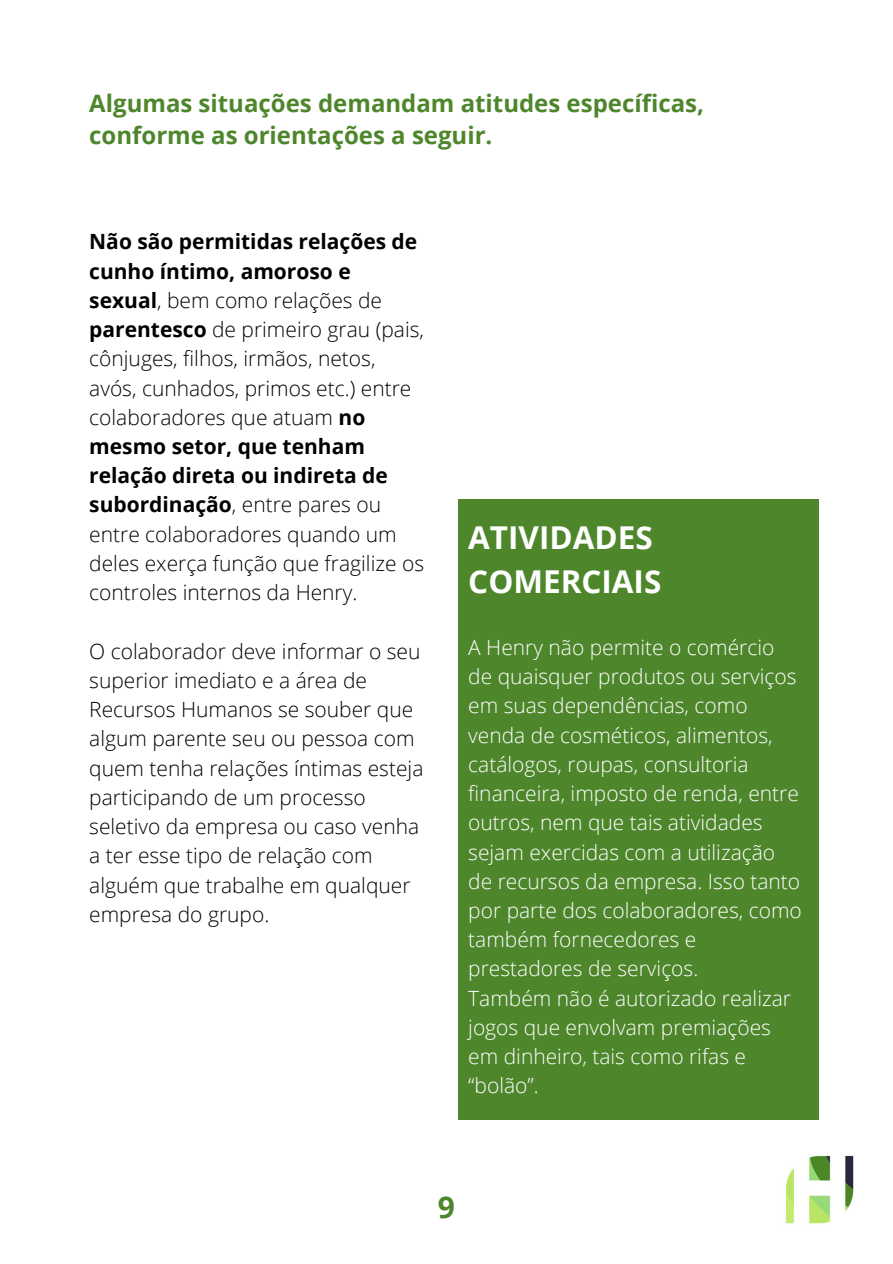
<style>
.page{position:relative;width:893px;height:1264px;background:#fff}
.page>*{position:absolute;margin:0;border:0;box-sizing:border-box;transform-origin:0 0}
.t1{font:700 31.5px/43.8px "Open Sans";color:#fff}
.t2{font:700 30px "Open Sans";color:#4e862c}
.t3{font:700 24px/32.5px "Open Sans";color:#4e862c}
.t4{font:300 21px/29.2px "Open Sans";color:#000}
.t5{font:300 21px/29.2px "Open Sans";color:#fff}
.s1{font-weight:700}
</style>
<div class="page">
<img style="left:785px;top:1155px;width:69px;height:69px">
<div style="left:458px;top:499px;width:361px;height:620px;background:#4e862c"></div>
<p class="t3" style="left:89px;top:86px;width:616px">Algumas situações demandam atitudes específicas, conforme as orientações a seguir.</p>
<p class="t4" style="left:89px;top:226px;width:336px"><span class="s1">Não são permitidas relações de cunho íntimo, amoroso e sexual</span>, bem como relações de <span class="s1">parentesco</span> de primeiro grau (pais, cônjuges, filhos, irmãos, netos, avós, cunhados, primos etc.) entre colaboradores que atuam <span class="s1">no mesmo setor, que tenham relação direta ou indireta de subordinação</span>, entre pares ou entre colaboradores quando um deles exerça função que fragilize os controles internos da Henry.</p>
<p class="t4" style="left:89px;top:636px;width:336px">O colaborador deve informar o seu superior imediato e a área de<br>Recursos Humanos se souber que algum parente seu ou pessoa com quem tenha relações íntimas esteja participando de um processo seletivo da empresa ou caso venha a ter esse tipo de relação com alguém que trabalhe em qualquer empresa do grupo.</p>
<p class="t1" style="left:468px;top:515px;width:194px">ATIVIDADES<br>COMERCIAIS</p>
<p class="t5" style="left:468px;top:632px;width:335px">A Henry não permite o comércio de quaisquer produtos ou serviços em suas dependências, como venda de cosméticos, alimentos, catálogos, roupas, consultoria financeira, imposto de renda, entre outros, nem que tais atividades sejam exercidas com a utilização de recursos da empresa. Isso tanto por parte dos colaboradores, como também fornecedores e prestadores de serviços.</p>
<p class="t5" style="left:468px;top:982px;width:324px">Também não é autorizado realizar jogos que envolvam premiações em dinheiro, tais como rifas e “bolão”.</p>
<p class="t2" style="left:438px;top:1185px;width:19px">9</p>
</div>
